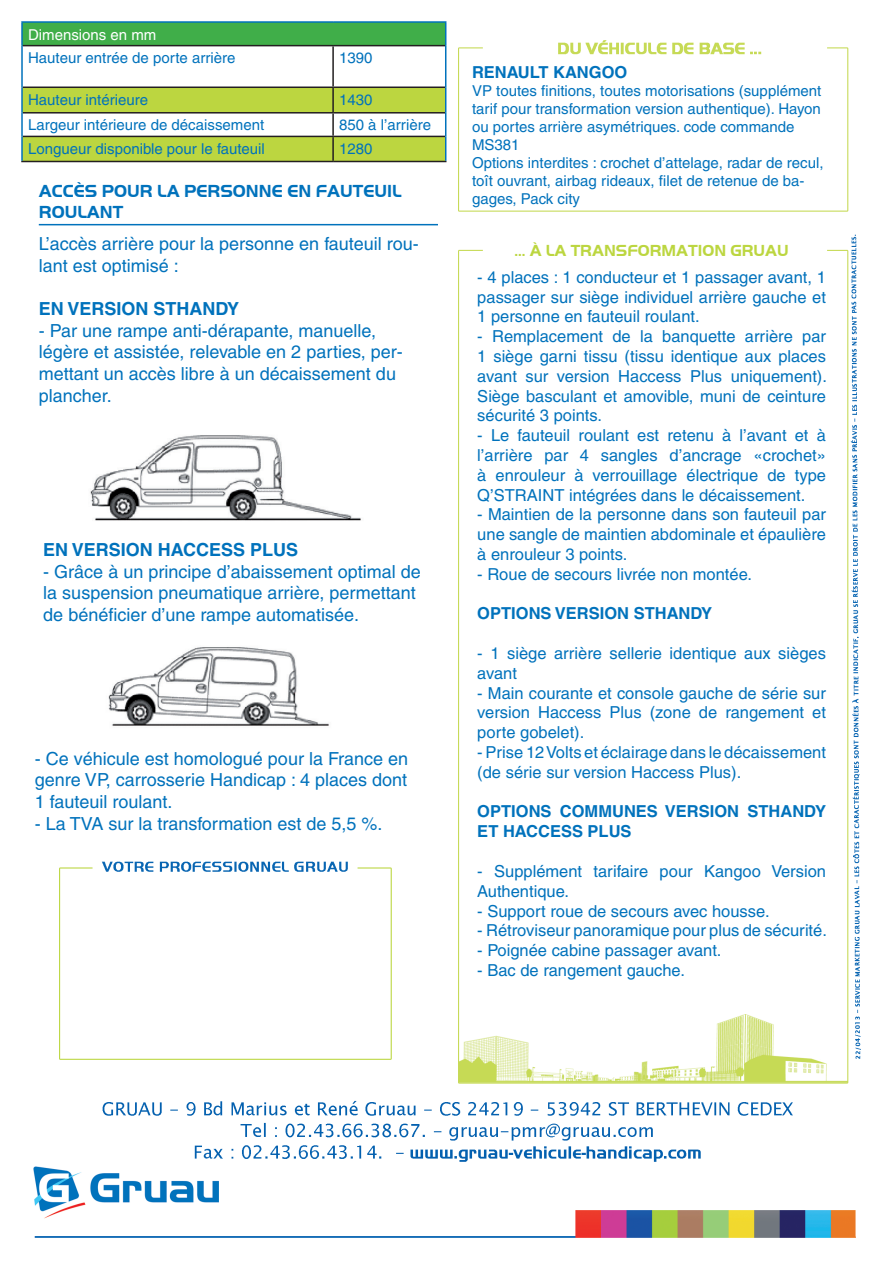
<style>
.page{position:relative;width:893px;height:1263px;background:#fff}
.page>*{position:absolute;margin:0;border:0;box-sizing:border-box;transform-origin:0 0}
.t1{font:18px/21.6px "Helvetica";color:#0072bc}
.t2{font:700 18px "Helvetica";color:#0072bc}
.t3{font:18px/21.6px "Handel Gothic";color:#0072bc}
.t4{font:16.5px/19.8px "Helvetica";color:#0072bc;text-align:justify}
.t5{font:700 16.5px/19.8px "Helvetica";color:#0072bc}
.t6{font:16.5px "Handel Gothic";color:#bcd640}
.t7{font:15px/18px "Helvetica";color:#0072bc}
.t8{font:15px "Helvetica";color:#fff}
</style>
<div class="page">
<img style="left:21px;top:21px;width:840px;height:1217px">
<div style="left:22px;top:22px;width:424px;height:24px;background:#40ae49"></div>
<hr style="left:23px;top:45px;width:310px;height:1px;background:#231f20">
<hr style="left:333px;top:45px;width:112px;height:1px;background:#231f20">
<hr style="left:332px;top:46px;width:2px;height:41px;background:#231f20">
<hr style="left:21px;top:161px;width:312px;height:1px;background:#231f20">
<hr style="left:333px;top:161px;width:113px;height:1px;background:#231f20">
<hr style="left:21px;top:21px;width:312px;height:2px;background:#0072bc">
<hr style="left:21px;top:23px;width:2px;height:23px;background:#0072bc">
<hr style="left:333px;top:21px;width:113px;height:2px;background:#0072bc">
<svg style="left:445px;top:23px;width:1px;height:23px"></svg>
<hr style="left:21px;top:46px;width:2px;height:41px;background:#0072bc">
<hr style="left:445px;top:46px;width:1px;height:41px;background:#0072bc">
<hr style="left:21px;top:87px;width:2px;height:26px;background:#0072bc">
<hr style="left:21px;top:113px;width:2px;height:23px;background:#0072bc">
<hr style="left:21px;top:136px;width:2px;height:25px;background:#0072bc">
<svg style="left:22px;top:87px;width:424px;height:74px"></svg>
<img style="left:86px;top:414px;width:284px;height:116px">
<hr style="left:39px;top:224px;width:399px;height:1px;background:#0072bc">
<img style="left:91px;top:636px;width:252px;height:103px">
<p class="t8" style="left:28px;top:26px;width:130px">Dimensions en mm</p>
<p class="t7" style="left:28px;top:49px;width:209px">Hauteur entrée de porte arrière</p>
<p class="t7" style="left:339px;top:49px;width:35px">1390</p>
<p class="t7" style="left:28px;top:91px;width:122px">Hauteur intérieure</p>
<p class="t7" style="left:339px;top:91px;width:35px">1430</p>
<p class="t7" style="left:28px;top:116px;width:238px">Largeur intérieure de décaissement</p>
<p class="t7" style="left:339px;top:116px;width:93px">850 à l’arrière</p>
<p class="t7" style="left:28px;top:140px;width:238px">Longueur disponible pour le fauteuil</p>
<p class="t7" style="left:339px;top:140px;width:35px">1280</p>
<p class="t3" style="left:39px;top:180px;width:364px">ACCÈS POUR LA PERSONNE EN FAUTEUIL<br>ROULANT</p>
<p class="t1" style="left:39px;top:233px;width:382px">L’accès arrière pour la personne en fauteuil rou&shy;lant est optimisé :</p>
<p class="t2" style="left:39px;top:298px;width:202px">EN VERSION STHANDY</p>
<p class="t1" style="left:39px;top:320px;width:365px">- Par une rampe anti-dérapante, manuelle, légère et assistée, relevable en 2 parties, per&shy;mettant un accès libre à un décaissement du plancher.</p>
<p class="t2" style="left:43px;top:539px;width:256px">EN VERSION HACCESS PLUS</p>
<p class="t1" style="left:43px;top:560px;width:379px">- Grâce à un principe d’abaissement optimal de la suspension pneumatique arrière, permettant de bénéficier d’une rampe automatisée.</p>
<p class="t1" style="left:35px;top:748px;width:375px">- Ce véhicule est homologué pour la France en genre VP, carrosserie Handicap : 4 places dont</p>
<p class="t1" style="left:35px;top:791px;width:139px">1 fauteuil roulant.</p>
<p class="t1" style="left:35px;top:812px;width:349px">- La TVA sur la transformation est de 5,5 %.</p>
<p class="t5" style="left:472px;top:62px;width:157px">RENAULT KANGOO</p>
<p class="t7" style="left:472px;top:82px;width:351px">VP toutes finitions, toutes motorisations (supplément tarif pour transformation version authentique). Hayon ou portes arrière asymétriques. code commande MS381</p>
<p class="t7" style="left:472px;top:154px;width:353px">Options interdites : crochet d’attelage, radar de recul, toît ouvrant, airbag rideaux, filet de retenue de ba&shy;gages, Pack city</p>
<p class="t6" style="left:515px;top:241px;width:276px">... À LA TRANSFORMATION GRUAU</p>
<p class="t4" style="left:477px;top:267px;width:350px">- 4 places : 1 conducteur et 1 passager avant, 1 passager sur siège individuel arrière gauche et 1 personne en fauteuil roulant.</p>
<p class="t4" style="left:477px;top:326px;width:351px">- Remplacement de la banquette arrière par 1 siège garni tissu (tissu identique aux places avant sur version Haccess Plus uniquement).<br>Siège basculant et amovible, muni de ceinture sécurité 3 points.</p>
<p class="t4" style="left:477px;top:425px;width:350px">- Le fauteuil roulant est retenu à l’avant et à l’arrière par 4 sangles d’ancrage «crochet» à enrouleur à verrouillage électrique de type Q’STRAINT intégrées dans le décaissement.</p>
<p class="t4" style="left:477px;top:505px;width:350px">- Maintien de la personne dans son fauteuil par une sangle de maintien abdominale et épaulière à enrouleur 3 points.</p>
<p class="t4" style="left:477px;top:564px;width:276px">- Roue de secours livrée non montée.</p>
<p class="t5" style="left:477px;top:603px;width:236px">OPTIONS VERSION STHANDY</p>
<p class="t4" style="left:477px;top:643px;width:350px">- 1 siège arrière sellerie identique aux sièges avant</p>
<p class="t4" style="left:477px;top:683px;width:350px">- Main courante et console gauche de série sur version Haccess Plus (zone de rangement et porte gobelet).</p>
<p class="t4" style="left:477px;top:742px;width:350px">- Prise 12 Volts et éclairage dans le décaissement (de série sur version Haccess Plus).</p>
<p class="t5" style="left:477px;top:801px;width:350px">OPTIONS COMMUNES VERSION STHANDY<br>ET HACCESS PLUS</p>
<p class="t4" style="left:477px;top:861px;width:350px">- Supplément tarifaire pour Kangoo Version<br>Authentique.</p>
<p class="t4" style="left:477px;top:901px;width:294px">- Support roue de secours avec housse.</p>
<p class="t4" style="left:477px;top:920px;width:351px">- Rétroviseur panoramique pour plus de sécurité.</p>
<p class="t4" style="left:477px;top:940px;width:246px">- Poignée cabine passager avant.</p>
<p class="t4" style="left:477px;top:960px;width:209px">- Bac de rangement gauche.</p>
</div>
